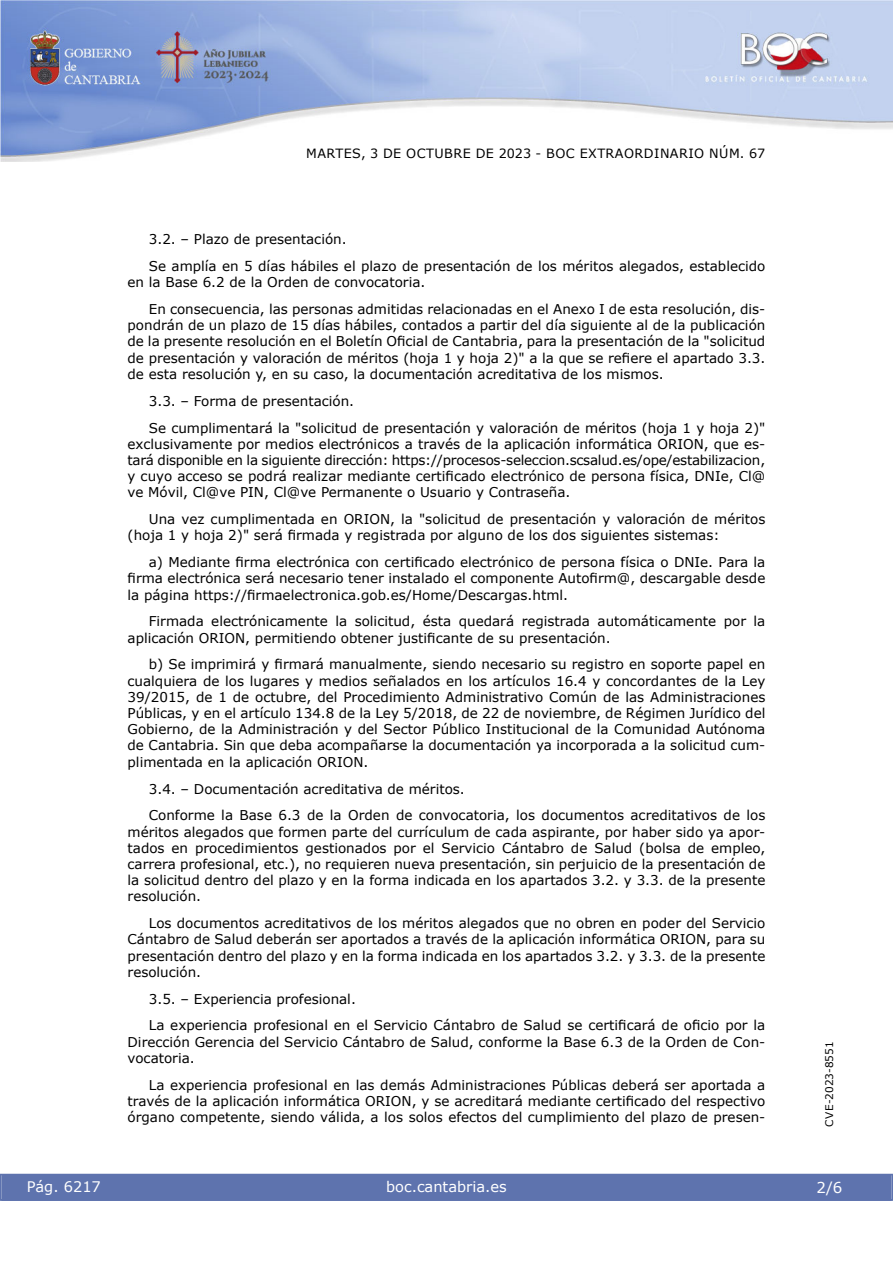
<style>
.page{position:relative;width:893px;height:1263px;background:#fff}
.page>*{position:absolute;margin:0;border:0;box-sizing:border-box;transform-origin:0 0}
.t1{font:15px "Verdana 2";color:#fff}
.t2{font:14.55px "Verdana 2";color:#fff}
.t3{font:14.55px "Verdana";color:#fff}
.inicio_de_parrafo{font:13.5px/16.2px "Verdana";color:#000;text-align:justify}
.t4{font:12.75px "Verdana 2";letter-spacing:.035em;color:#000}
.t5{font:10.5px "Verdana 2";color:#000}
.s1{font-family:"Verdana 2"}
</style>
<div class="page">
<img style="left:0;top:0;width:893px;height:161px">
<div style="left:1px;top:1174px;width:890px;height:27px;background:#5e73ae"></div>
<p class="t4" style="left:306px;top:144px;width:461px">MARTES, 3 DE OCTUBRE DE 2023 - BOC EXTRAORDINARIO NÚM. 67</p>
<p class="inicio_de_parrafo" style="left:149px;top:231px;width:199px">3.2. ‒ Plazo de presentación.</p>
<p class="inicio_de_parrafo" style="left:128px;top:258px;width:639px;text-indent:21px">Se amplía en 5 días hábiles el plazo de presentación de los méritos alegados, establecido <span class="s1">en la Base 6.2 de la Orden de convocatoria.</span></p>
<p class="inicio_de_parrafo" style="left:128px;top:301px;width:639px;text-indent:21px"><span class="s1">En consecuencia, las personas admitidas relacionadas en el Anexo I de esta resolución, dis&shy;</span>pondrán de un plazo de 15 días hábiles, contados a partir del día siguiente al de la publicación de la presente resolución en el Boletín Oficial de Cantabria, para la presentación de la "solicitud de presentación y valoración de méritos (hoja 1 y hoja 2)" a la que se refiere el apartado 3.3. de esta resolución y, en su caso, la documentación acreditativa de los mismos.</p>
<p class="inicio_de_parrafo" style="left:149px;top:393px;width:207px">3.3. ‒ Forma de presentación.</p>
<p class="inicio_de_parrafo" style="left:128px;top:419px;width:639px;text-indent:21px">Se cumplimentará la "solicitud de presentación y valoración de méritos (hoja 1 y hoja 2)" exclusivamente por medios electrónicos a través de la aplicación informática ORION, que es&shy;tará disponible en la siguiente dirección: https://procesos-seleccion.scsalud.es/ope/estabilizacion, y cuyo acceso se podrá realizar mediante certificado electrónico de persona física, DNIe, Cl@ ve Móvil, Cl@ve PIN, Cl@ve Permanente o Usuario y Contraseña.</p>
<p class="inicio_de_parrafo" style="left:128px;top:511px;width:639px;text-indent:21px">Una vez cumplimentada en ORION, la "solicitud de presentación y valoración de méritos (hoja 1 y hoja 2)" será firmada y registrada por alguno de los dos siguientes sistemas:</p>
<p class="inicio_de_parrafo" style="left:128px;top:554px;width:639px;text-indent:21px">a) Mediante firma electrónica con certificado electrónico de persona física o DNIe. Para la firma electrónica será necesario tener instalado el componente Autofirm@, descargable desde la página https://firmaelectronica.gob.es/Home/Descargas.html.</p>
<p class="inicio_de_parrafo" style="left:128px;top:613px;width:639px;text-indent:21px">Firmada electrónicamente la solicitud, ésta quedará registrada automáticamente por la aplicación ORION, permitiendo obtener justificante de su presentación.</p>
<p class="inicio_de_parrafo" style="left:128px;top:656px;width:639px;text-indent:21px">b) Se imprimirá y firmará manualmente, siendo necesario su registro en soporte papel en cualquiera de los lugares y medios señalados en los artículos 16.4 y concordantes de la Ley 39/2015, de 1 de octubre, del Procedimiento Administrativo Común de las Administraciones Públicas, y en el artículo 134.8 de la Ley 5/2018, de 22 de noviembre, de Régimen Jurídico del Gobierno, de la Administración y del Sector Público Institucional de la Comunidad Autónoma de Cantabria. Sin que deba acompañarse la documentación ya incorporada a la solicitud cum&shy;<span class="s1">plimentada en la aplicación ORION.</span></p>
<p class="inicio_de_parrafo" style="left:149px;top:780px;width:318px">3.4. ‒ Documentación acreditativa de méritos.</p>
<p class="inicio_de_parrafo" style="left:128px;top:807px;width:639px;text-indent:21px"><span class="s1">Conforme la Base 6.3 de la Orden de convocatoria, los documentos acreditativos de los </span>méritos alegados que formen parte del currículum de cada aspirante, por haber sido ya apor&shy;<span class="s1">tados en procedimientos gestionados por el Servicio Cántabro de Salud (bolsa de empleo, </span>carrera profesional, etc.), no requieren nueva presentación, sin perjuicio de la presentación de la solicitud dentro del plazo y en la forma indicada en los apartados 3.2. y 3.3. de la presente <span class="s1">resolución.</span></p>
<p class="inicio_de_parrafo" style="left:128px;top:915px;width:639px;text-indent:21px">Los documentos acreditativos de los méritos alegados que no obren en poder del Servicio Cántabro de Salud deberán ser aportados a través de la aplicación informática ORION, para su presentación dentro del plazo y en la forma indicada en los apartados 3.2. y 3.3. de la presente <span class="s1">resolución.</span></p>
<p class="inicio_de_parrafo" style="left:149px;top:990px;width:209px">3.5. ‒ Experiencia profesional.</p>
<p class="inicio_de_parrafo" style="left:128px;top:1017px;width:639px;text-indent:21px">La experiencia profesional en el Servicio Cántabro de Salud se certificará de oficio por la Dirección Gerencia del Servicio Cántabro de Salud, conforme la Base 6.3 de la Orden de Con&shy;<span class="s1">vocatoria.</span></p>
<p class="inicio_de_parrafo" style="left:128px;top:1076px;width:639px;text-indent:21px">La experiencia profesional en las demás Administraciones Públicas deberá ser aportada a través de la aplicación informática ORION, y se acreditará mediante certificado del respectivo <span class="s1">órgano competente, siendo válida, a los solos efectos del cumplimiento del plazo de presen-</span></p>
<p class="t3" style="left:27px;top:1177px;width:76px">Pág. 6217</p>
<p class="t2" style="left:386px;top:1177px;width:122px">boc.cantabria.es</p>
<p class="t5" style="left:822px;top:1126px;width:87px;rotate:-90deg">CVE-2023-8551</p>
<p class="t1" style="left:816px;top:1177px;width:27px">2/6</p>
</div>
